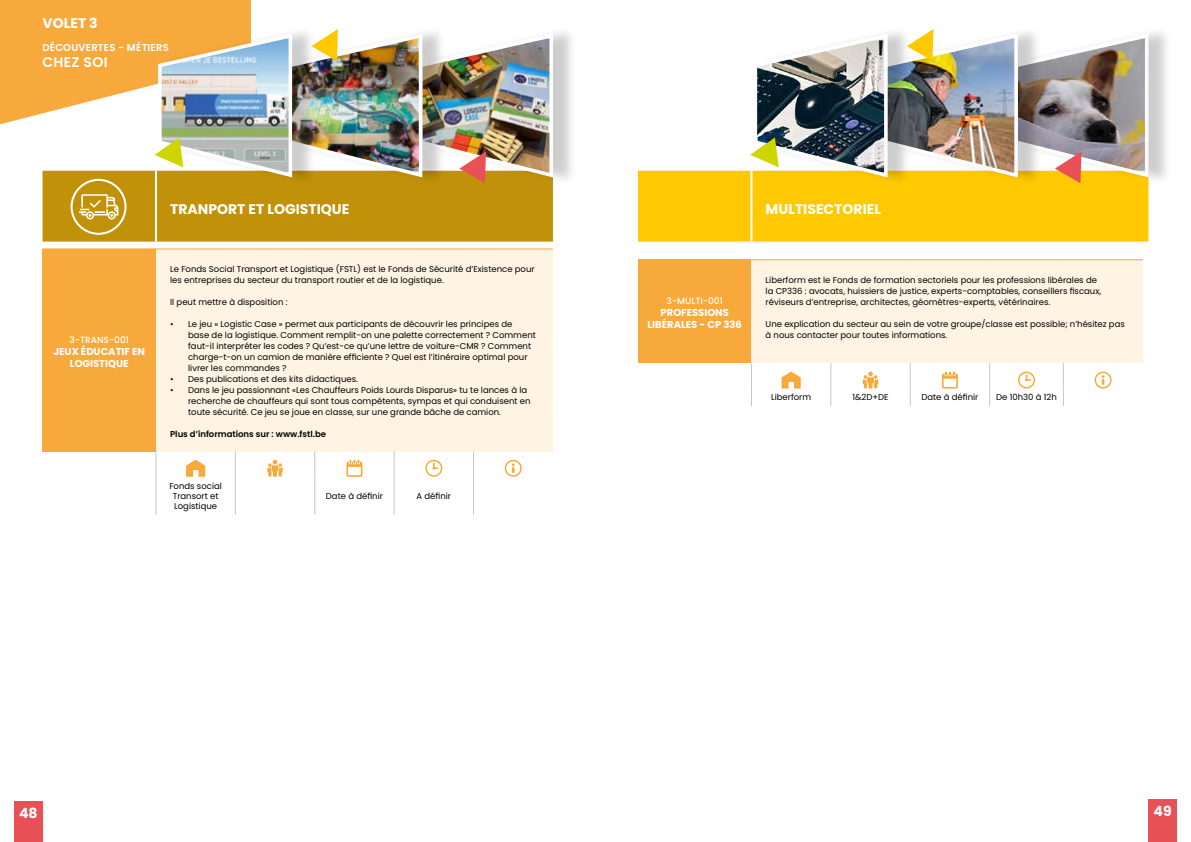
<style>
.page{position:relative;width:1191px;height:842px;background:#fff}
.page>*{position:absolute;margin:0;border:0;box-sizing:border-box;transform-origin:0 0}
.t1{font:700 14px "Poppins";color:#fff}
.t2{font:600 14px "Poppins";letter-spacing:.02em;color:#fff}
.t3{font:700 10px/12px "Poppins";color:#fff;text-align:center}
.t4{font:600 10px "Poppins";letter-spacing:.02em;color:#fff}
.t5{font:500 9px "Poppins";color:#fff}
.t6{font:8.5px/11px "Poppins";color:#000}
.t7{font:600 8.5px "Poppins";color:#000}
</style>
<div class="page">
<div style="left:14px;top:801px;width:29px;height:41px;background:#ea5156"></div>
<div style="left:1148px;top:799px;width:28px;height:43px;background:#ea5156"></div>
<div style="left:43px;top:249px;width:113px;height:202px;background:#f7a93b"></div>
<div style="left:156px;top:249px;width:397px;height:202px;background:#fff3e4"></div>
<hr style="left:43px;top:248px;width:113px;height:1px;background:#f7a93b">
<hr style="left:156px;top:248px;width:79px;height:1px;background:#f7a93b">
<hr style="left:235px;top:248px;width:80px;height:1px;background:#f7a93b">
<hr style="left:315px;top:248px;width:79px;height:1px;background:#f7a93b">
<hr style="left:394px;top:248px;width:79px;height:1px;background:#f7a93b">
<hr style="left:473px;top:248px;width:80px;height:1px;background:#f7a93b">
<svg style="left:156px;top:451px;width:1px;height:26px"></svg>
<svg style="left:235px;top:451px;width:1px;height:26px"></svg>
<svg style="left:314px;top:451px;width:1px;height:26px"></svg>
<svg style="left:394px;top:451px;width:1px;height:26px"></svg>
<svg style="left:473px;top:451px;width:1px;height:26px"></svg>
<hr style="left:156px;top:477px;width:1px;height:38px;background:#c6c6c6">
<hr style="left:235px;top:477px;width:1px;height:38px;background:#c6c6c6">
<hr style="left:314px;top:477px;width:1px;height:38px;background:#c6c6c6">
<hr style="left:394px;top:477px;width:1px;height:38px;background:#c6c6c6">
<hr style="left:473px;top:477px;width:1px;height:38px;background:#c6c6c6">
<svg style="left:186px;top:460px;width:19px;height:17px"></svg>
<svg style="left:267px;top:460px;width:16px;height:17px"></svg>
<svg style="left:346px;top:460px;width:16px;height:17px"></svg>
<svg style="left:425px;top:460px;width:17px;height:17px"></svg>
<svg style="left:505px;top:460px;width:17px;height:17px"></svg>
<div style="left:638px;top:260px;width:113px;height:103px;background:#f7a93b"></div>
<div style="left:751px;top:260px;width:391px;height:103px;background:#fff3e4"></div>
<hr style="left:638px;top:259px;width:113px;height:1px;background:#f7a93b">
<hr style="left:751px;top:259px;width:80px;height:1px;background:#f7a93b">
<hr style="left:831px;top:259px;width:79px;height:1px;background:#f7a93b">
<hr style="left:910px;top:259px;width:79px;height:1px;background:#f7a93b">
<hr style="left:989px;top:259px;width:74px;height:1px;background:#f7a93b">
<hr style="left:1063px;top:259px;width:79px;height:1px;background:#f7a93b">
<svg style="left:751px;top:363px;width:1px;height:43px"></svg>
<svg style="left:830px;top:363px;width:1px;height:43px"></svg>
<svg style="left:910px;top:363px;width:1px;height:43px"></svg>
<svg style="left:989px;top:363px;width:1px;height:43px"></svg>
<svg style="left:1063px;top:363px;width:1px;height:43px"></svg>
<svg style="left:781px;top:372px;width:19px;height:17px"></svg>
<svg style="left:863px;top:372px;width:15px;height:17px"></svg>
<svg style="left:942px;top:372px;width:16px;height:17px"></svg>
<svg style="left:1018px;top:372px;width:17px;height:17px"></svg>
<svg style="left:1094px;top:372px;width:17px;height:17px"></svg>
<div style="left:424px;top:25px;width:153px;height:161px;background:#000;opacity:.2"></div>
<img style="left:0;top:0;width:555px;height:242px">
<div style="left:1019px;top:25px;width:153px;height:161px;background:#000;opacity:.2"></div>
<div style="left:889px;top:25px;width:153px;height:161px;background:#fff"></div>
<img style="left:638px;top:29px;width:512px;height:213px">
<h1 class="t1" style="left:43px;top:15px;width:57px">VOLET 3</h1>
<p class="t4" style="left:43px;top:41px;width:128px">DÉCOUVERTES - MÉTIERS</p>
<h1 class="t2" style="left:43px;top:54px;width:67px">CHEZ SOI</h1>
<p class="t5" style="left:69px;top:334px;width:61px">3-TRANS-001</p>
<p class="t3" style="left:53px;top:345px;width:93px">JEUX ÉDUCATIF EN<br>LOGISTIQUE</p>
<h1 class="t1" style="left:170px;top:200px;width:181px">TRANPORT ET LOGISTIQUE</h1>
<p class="t6" style="left:170px;top:264px;width:366px">Le Fonds Social Transport et Logistique (FSTL) est le Fonds de Sécurité d’Existence pour les entreprises du secteur du transport routier et de la logistique.</p>
<p class="t6" style="left:170px;top:297px;width:119px">Il peut mettre à disposition :</p>
<p class="t6" style="left:188px;top:319px;width:349px;text-indent:-18px">• Le jeu « Logistic Case » permet aux participants de découvrir les principes de<br>base de la logistique. Comment remplit-on une palette correctement ? Comment faut-il interpréter les codes ? Qu’est-ce qu’une lettre de voiture-CMR ? Comment charge-t-on un camion de manière efficiente ? Quel est l’itinéraire optimal pour livrer les commandes ?</p>
<p class="t6" style="left:170px;top:374px;width:189px">• Des publications et des kits didactiques.</p>
<p class="t6" style="left:188px;top:385px;width:344px;text-indent:-18px">• Dans le jeu passionnant «Les Chauffeurs Poids Lourds Disparus» tu te lances à la recherche de chauffeurs qui sont tous compétents, sympas et qui conduisent en toute sécurité. Ce jeu se joue en classe, sur une grande bâche de camion.</p>
<p class="t7" style="left:170px;top:429px;width:157px">Plus d’informations sur : www.fstl.be</p>
<p class="t6" style="left:169px;top:480px;width:54px;line-height:10.2px;text-align:center">Fonds social<br>Transort et<br>Logistique</p>
<p class="t6" style="left:326px;top:490px;width:58px">Date à définir</p>
<p class="t6" style="left:416px;top:490px;width:36px">A définir</p>
<h1 class="t1" style="left:765px;top:200px;width:117px">MULTISECTORIEL</h1>
<p class="t5" style="left:666px;top:296px;width:58px">3-MULTI-001</p>
<p class="t3" style="left:647px;top:307px;width:96px">PROFESSIONS<br>LIBÉRALES - CP 336</p>
<p class="t6" style="left:765px;top:274px;width:337px">Liberform est le Fonds de formation sectoriels pour les professions libérales de la CP336 : avocats, huissiers de justice, experts-comptables, conseillers fiscaux, réviseurs d’entreprise, architectes, géomètres-experts, vétérinaires.</p>
<p class="t6" style="left:765px;top:318px;width:361px">Une explication du secteur au sein de votre groupe/classe est possible; n’hésitez pas à nous contacter pour toutes informations.</p>
<p class="t6" style="left:771px;top:392px;width:42px">Liberform</p>
<p class="t6" style="left:852px;top:392px;width:38px">1&amp;2D+DE</p>
<p class="t6" style="left:921px;top:392px;width:58px">Date à définir</p>
<p class="t6" style="left:996px;top:392px;width:62px">De 10h30 à 12h</p>
<h1 class="t1" style="left:19px;top:805px;width:20px">48</h1>
<h1 class="t1" style="left:1153px;top:803px;width:20px">49</h1>
</div>
